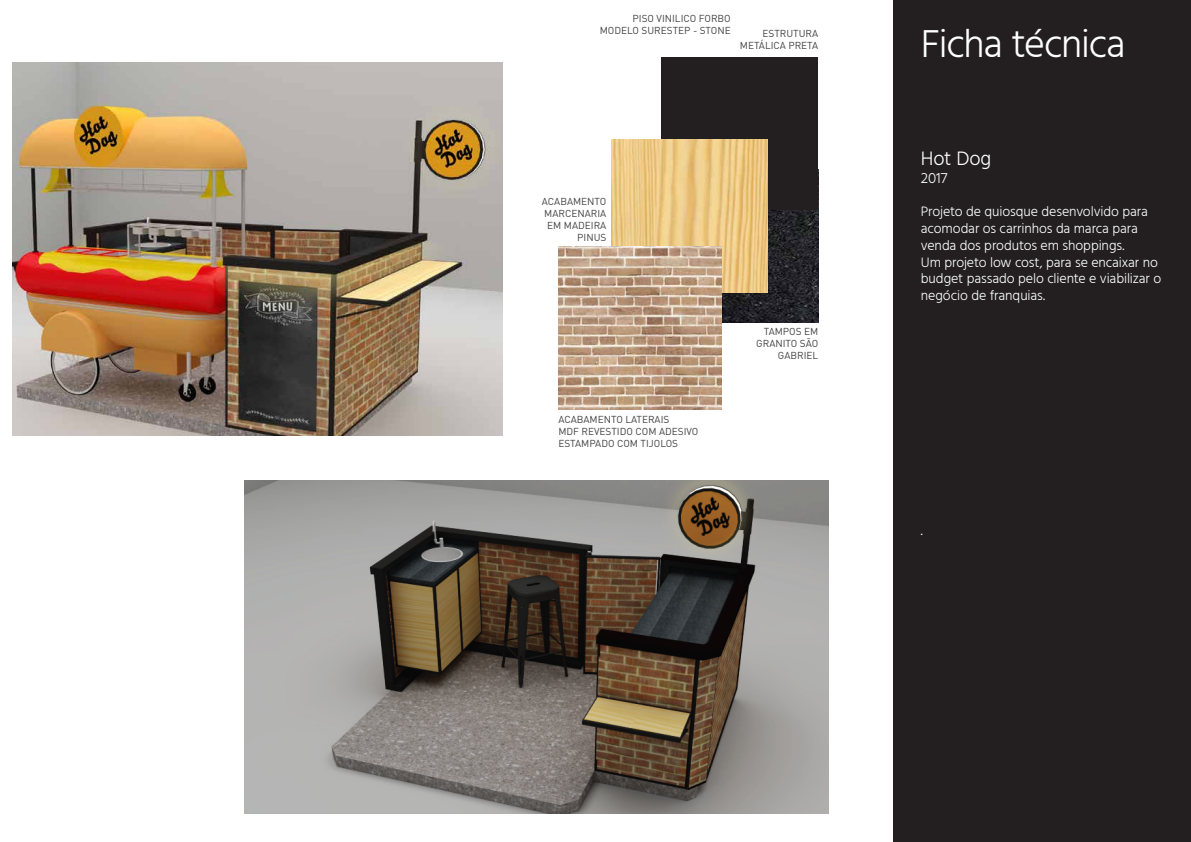
<style>
.page{position:relative;width:1191px;height:842px;background:#fff}
.page>*{position:absolute;margin:0;border:0;box-sizing:border-box;transform-origin:0 0}
.t1{font:300 40px "Hind";letter-spacing:-.035em;color:#fff}
.t2{font:300 20px "Hind";color:#fff}
.t3{font:300 15px "Hind";color:#fff}
.t4{font:300 14px/16.8px "Hind";letter-spacing:-.005em;color:#fff}
.t5{font:10px/12px "DIN Pro";color:#424143;text-align:right}
</style>
<div class="page">
<img style="left:244px;top:480px;width:584px;height:334px">
<img style="left:12px;top:63px;width:491px;height:372px">
<div style="left:893px;top:0;width:298px;height:842px;background:#231f20"></div>
<img style="left:721px;top:210px;width:97px;height:112px">
<div style="left:661px;top:57px;width:157px;height:153px;background:#231f20"></div>
<img style="left:612px;top:140px;width:155px;height:152px">
<img style="left:558px;top:246px;width:163px;height:164px">
<p class="t5" style="left:600px;top:12px;width:132px">PISO VINILICO FORBO<br>MODELO SURESTEP - STONE</p>
<p class="t5" style="left:740px;top:26px;width:80px">ESTRUTURA<br>METÁLICA PRETA</p>
<p class="t5" style="left:542px;top:195px;width:66px">ACABAMENTO<br>MARCENARIA<br>EM MADEIRA<br>PINUS</p>
<p class="t5" style="left:558px;top:413px;width:142px;text-align:left">ACABAMENTO LATERAIS<br>MDF REVESTIDO COM ADESIVO<br>ESTAMPADO COM TIJOLOS</p>
<p class="t5" style="left:756px;top:325px;width:63px">TAMPOS EM<br>GRANITO SÃO<br>GABRIEL</p>
<h1 class="t1" style="left:920px;top:17px;width:206px">Ficha técnica</h1>
<h2 class="t2" style="left:920px;top:145px;width:72px">Hot Dog</h2>
<p class="t3" style="left:920px;top:168px;width:28px">2017</p>
<p class="t4" style="left:920px;top:204px;width:242px">Projeto de quiosque desenvolvido para acomodar os carrinhos da marca para venda dos produtos em shoppings.<br>Um projeto low cost, para se encaixar no budget passado pelo cliente e viabilizar o negócio de franquias.</p>
<p class="t4" style="left:920px;top:523px;width:3px">.</p>
</div>
